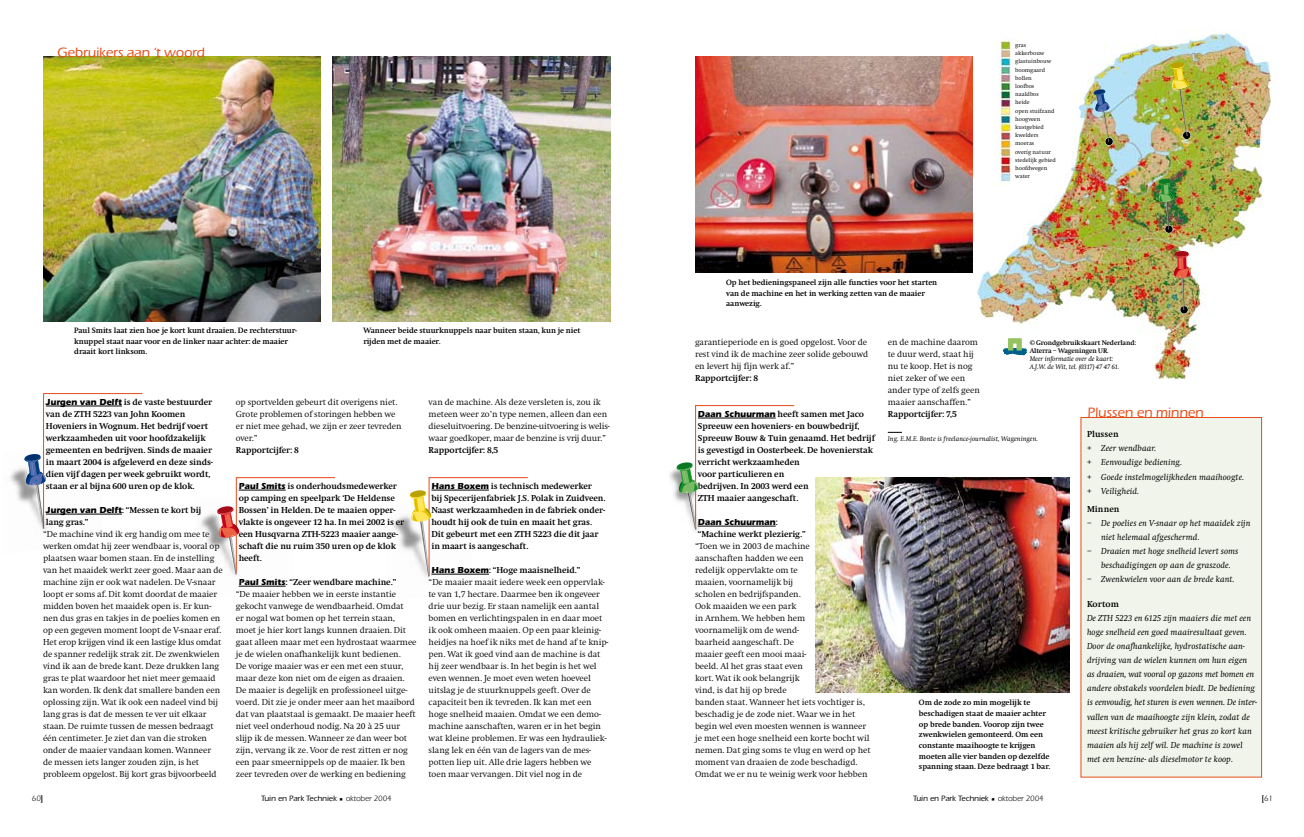
<style>
.page{position:relative;width:1304px;height:837px;background:#fff}
.page>*{position:absolute;margin:0;border:0;box-sizing:border-box;transform-origin:0 0}
.t1{font:500 14px "Itc Eras";letter-spacing:-.005em;color:#e74c18}
.t2{font:300 9px/12px "Swift";letter-spacing:-.005em;color:#000}
.t3{font:700 9px/12px "Swift";letter-spacing:-.005em;color:#000}
.t4{font:italic 9px/14.1px "Swift";letter-spacing:.01em;color:#000}
.t5{font:700 9px "Itc Eras";letter-spacing:-.005em;color:#000}
.t6{font:700 8px/10.6px "Swift";letter-spacing:-.005em;color:#000}
.t7{font:500 8px "Itc Eras";letter-spacing:-.005em;color:#000}
.t8{font:8px "Itc Eras";color:#000}
.t9{font:italic 7px/8px "Swift";letter-spacing:.005em;color:#000}
.t10{font:300 6px/8.2px "Swift";letter-spacing:-.005em;color:#000}
.s1{font-family:"Itc Eras"}
.s2{font-family:"Swift";font-weight:800}
.s3{font-family:"Itc Eras";font-weight:700}
.s4{font-weight:700}
.s5{font-weight:400}
.s6{font-family:"Swift"}
.s7{font-weight:700;font-style:normal}
.s8{font-weight:700;font-style:normal;font-size:6px}
</style>
<div class="page">
<img style="left:670px;top:29px;width:602px;height:749px">
<img style="left:10px;top:56px;width:601px;height:531px">
<h1 class="t1" style="left:57px;top:44px;width:149px">Gebruikers aan ‘t woord</h1>
<p class="t6" style="left:74px;top:325px;width:224px">Paul Smits laat zien hoe je kort kunt draaien. De rechterstuur&shy;knuppel staat naar voor en de linker naar achter: de maaier draait kort linksom.</p>
<p class="t6" style="left:363px;top:325px;width:219px">Wanneer beide stuurknuppels naar buiten staan, kun je niet rijden met de maaier.</p>
<p class="t3" style="left:46px;top:396px;width:169px"><span class="s1">Jurgen van Delft</span> is de vaste bestuurder van de ZTH 5223 van John Koomen Hoveniers in Wognum. Het bedrijf voert werkzaamheden uit voor hoofdzakelijk gemeenten en bedrijven. Sinds de maaier in maart 2004 is afgeleverd en deze sinds&shy;dien vijf dagen per week gebruikt wordt, staan er al bijna 600 uren op de klok.</p>
<p class="t3" style="left:46px;top:504px;width:157px"><span class="s1">Jurgen van Delft</span>: “Messen te kort bij lang gras.”</p>
<p class="t2" style="left:43px;top:528px;width:181px">“De machine vind ik erg handig om mee te werken omdat hij zeer wendbaar is, vooral op plaatsen waar bomen staan. En de instelling van het maaidek werkt zeer goed. Maar aan de machine zijn er ook wat nadelen. De V-snaar loopt er soms af. Dit komt doordat de maaier midden boven het maaidek open is. Er kun&shy;nen dus gras en takjes in de poelies komen en op een gegeven moment loopt de V-snaar eraf.<br>Het erop krijgen vind ik een lastige klus omdat de spanner redelijk strak zit. De zwenkwielen vind ik aan de brede kant. Deze drukken lang gras te plat waardoor het niet meer gemaaid kan worden. Ik denk dat smallere banden een oplossing zijn. Wat ik ook een nadeel vind bij lang gras is dat de messen te ver uit elkaar staan. De ruimte tussen de messen bedraagt één centimeter. Je ziet dan van die stroken onder de maaier vandaan komen. Wanneer<br>de messen iets langer zouden zijn, is het probleem opgelost. Bij kort gras bijvoorbeeld</p>
<p class="t8" style="left:32px;top:794px;width:13px">60<span class="s2">]</span></p>
<p class="t2" style="left:236px;top:396px;width:167px">op sportvelden gebeurt dit overigens niet.<br>Grote problemen of storingen hebben we er niet mee gehad, we zijn er zeer tevreden over.”</p>
<p class="t3" style="left:236px;top:444px;width:65px">Rapportcijfer: 8</p>
<p class="t3" style="left:239px;top:480px;width:167px"><span class="s1">Paul Smits</span> is onderhoudsmedewerker op camping en speelpark ‘De Heldense Bossen’ in Helden. De te maaien opper&shy;vlakte is ongeveer 12 ha. In mei 2002 is er een Husqvarna ZTH-5223 maaier aange&shy;schaft die nu ruim 350 uren op de klok heeft.</p>
<p class="t2" style="left:236px;top:576px;width:182px;text-indent:3px"><span class="s3">Paul Smits</span><span class="s4">: “Zeer wendbare machine.”<br></span>“De maaier hebben we in eerste instantie gekocht vanwege de wendbaarheid. Omdat<br>er nogal wat bomen op het terrein staan, moet je hier kort langs kunnen draaien. Dit gaat alleen maar met een hydrostaat waarmee je de wielen onafhankelijk kunt bedienen.<br>De vorige maaier was er een met een stuur, maar deze kon niet om de eigen as draaien.<br>De maaier is degelijk en professioneel uitge&shy;voerd. Dit zie je onder meer aan het maaibord dat van plaatstaal is gemaakt. De maaier heeft niet veel onderhoud nodig. Na 20 à 25 uur slijp ik de messen. Wanneer ze dan weer bot zijn, vervang ik ze. Voor de rest zitten er nog een paar smeernippels op de maaier. Ik ben zeer tevreden over de werking en bediening</p>
<p class="t7" style="left:261px;top:794px;width:132px">Tuin en Park Techniek • <span class="s5">oktober 2004</span></p>
<p class="t2" style="left:429px;top:396px;width:183px">van de machine. Als deze versleten is, zou ik meteen weer zo’n type nemen, alleen dan een dieseluitvoering. De benzine-uitvoering is welis&shy;waar goedkoper, maar de benzine is vrij duur.”</p>
<p class="t3" style="left:429px;top:444px;width:71px">Rapportcijfer: 8,5</p>
<p class="t3" style="left:431px;top:480px;width:176px"><span class="s1">Hans Boxem</span> is technisch medewerker<br>bij Specerijenfabriek J.S. Polak in Zuidveen.<br>Naast werkzaamheden in de fabriek onder&shy;houdt hij ook de tuin en maait het gras.<br>Dit gebeurt met een ZTH 5223 die dit jaar in maart is aangeschaft.</p>
<p class="t2" style="left:429px;top:564px;width:181px;text-indent:3px"><span class="s3">Hans Boxem</span><span class="s4">: “Hoge maaisnelheid.”<br></span>“De maaier maait iedere week een oppervlak&shy;te van 1,7 hectare. Daarmee ben ik ongeveer drie uur bezig. Er staan namelijk een aantal bomen en verlichtingspalen in en daar moet ik ook omheen maaien. Op een paar kleinig&shy;heidjes na hoef ik niks met de hand af te knip&shy;pen. Wat ik goed vind aan de machine is dat hij zeer wendbaar is. In het begin is het wel even wennen. Je moet even weten hoeveel uitslag je de stuurknuppels geeft. Over de capaciteit ben ik tevreden. Ik kan met een hoge snelheid maaien. Omdat we een demo&shy;machine aanschaften, waren er in het begin wat kleine problemen. Er was een hydrauliek&shy;slang lek en één van de lagers van de mes&shy;potten liep uit. Alle drie lagers hebben we toen maar vervangen. Dit viel nog in de</p>
<p class="t6" style="left:726px;top:277px;width:213px">Op het bedieningspaneel zijn alle functies voor het starten van de machine en het in werking zetten van de maaier aanwezig.</p>
<p class="t10" style="left:1015px;top:41px;width:42px">gras akkerbouw glastuinbouw boomgaard bollen<br>loofbos naaldbos<br>heide<br>open stuifzand hoogveen kustgebied kwelders moeras<br>overig natuur stedelijk gebied hoofdwegen water</p>
<p class="t2" style="left:695px;top:336px;width:175px">garantieperiode en is goed opgelost. Voor de rest vind ik de machine zeer solide gebouwd en levert hij fijn werk af.”</p>
<p class="t3" style="left:695px;top:372px;width:65px">Rapportcijfer: 8</p>
<p class="t3" style="left:698px;top:408px;width:179px"><span class="s1">Daan Schuurman</span> heeft samen met Jaco<br>Spreeuw een hoveniers- en bouwbedrijf,<br>Spreeuw Bouw &amp; Tuin genaamd. Het bedrijf is gevestigd in Oosterbeek. De hovenierstak verricht werkzaamheden<br>voor particulieren en<br>bedrijven. In 2003 werd een<br>ZTH maaier aangeschaft.</p>
<p class="t5" style="left:698px;top:516px;width:81px">Daan Schuurman<span class="s6">:</span></p>
<p class="t3" style="left:698px;top:528px;width:109px">“Machine werkt plezierig.”</p>
<p class="t2" style="left:695px;top:540px;width:177px">“Toen we in 2003 de machine<br>aanschaften hadden we een<br>redelijk oppervlakte om te<br>maaien, voornamelijk bij<br>scholen en bedrijfspanden.<br>Ook maaiden we een park<br>in Arnhem. We hebben hem<br>voornamelijk om de wend-<br>baarheid aangeschaft. De<br>maaier geeft een mooi maai-<br>beeld. Al het gras staat even<br>kort. Wat ik ook belangrijk<br>vind, is dat hij op brede<br>banden staat. Wanneer het iets vochtiger is, beschadig je de zode niet. Waar we in het begin wel even moesten wennen is wanneer je met een hoge snelheid een korte bocht wil nemen. Dat ging soms te vlug en werd op het moment van draaien de zode beschadigd.<br>Omdat we er nu te weinig werk voor hebben</p>
<p class="t2" style="left:888px;top:336px;width:94px">en de machine daarom te duur werd, staat hij nu te koop. Het is nog niet zeker of we een ander type of zelfs geen maaier aanschaffen.”</p>
<p class="t3" style="left:888px;top:408px;width:71px">Rapportcijfer: 7,5</p>
<p class="t9" style="left:888px;top:435px;width:152px">Ing. E.M.E. Bonte is freelance-journalist, Wageningen.</p>
<p class="t9" style="left:1030px;top:338px;width:108px"><span class="s7">© Grondgebruikskaart Nederland:<br>Alterra – Wageningen UR</span><span class="s8">.<br></span>Meer informatie over de kaart:<br>A.J.W. de Wit, tel. (0317) 47 47 61.</p>
<h1 class="t1" style="left:1088px;top:404px;width:117px">Plussen en minnen</h1>
<p class="t3" style="left:1087px;top:428px;width:33px">Plussen</p>
<p class="t4" style="left:1087px;top:441px;width:159px">+ Zeer wendbaar.<br>+ Eenvoudige bediening.<br>+ Goede instelmogelijkheden maaihoogte. + Veiligheid.</p>
<p class="t3" style="left:1087px;top:503px;width:34px">Minnen</p>
<p class="t4" style="left:1101px;top:516px;width:151px;text-indent:-14px">– De poelies en V-snaar op het maaidek zijn niet helemaal afgeschermd.</p>
<p class="t4" style="left:1101px;top:544px;width:139px;text-indent:-14px">– Draaien met hoge snelheid levert soms beschadigingen op aan de graszode.</p>
<p class="t4" style="left:1087px;top:572px;width:149px">– Zwenkwielen voor aan de brede kant.</p>
<p class="t3" style="left:1087px;top:597px;width:33px">Kortom</p>
<p class="t4" style="left:1087px;top:610px;width:172px">De ZTH 5223 en 6125 zijn maaiers die met een hoge snelheid een goed maairesultaat geven.<br>Door de onafhankelijke, hydrostatische aan&shy;drijving van de wielen kunnen om hun eigen as draaien, wat vooral op gazons met bomen en andere obstakels voordelen biedt. De bediening is eenvoudig, het sturen is even wennen. De inter&shy;vallen van de maaihoogte zijn klein, zodat de meest kritische gebruiker het gras zo kort kan maaien als hij zelf wil. De machine is zowel met een benzine- als dieselmotor te koop.</p>
<p class="t6" style="left:919px;top:697px;width:133px">Om de zode zo min mogelijk te beschadigen staat de maaier achter op brede banden. Voorop zijn twee zwenkwielen gemonteerd. Om een constante maaihoogte te krijgen moeten alle vier banden op dezelfde spanning staan. Deze bedraagt 1 bar.</p>
<p class="t7" style="left:913px;top:794px;width:132px">Tuin en Park Techniek • <span class="s5">oktober 2004</span></p>
<p class="t8" style="left:1262px;top:794px;width:13px"><span class="s2">[</span>61</p>
</div>
